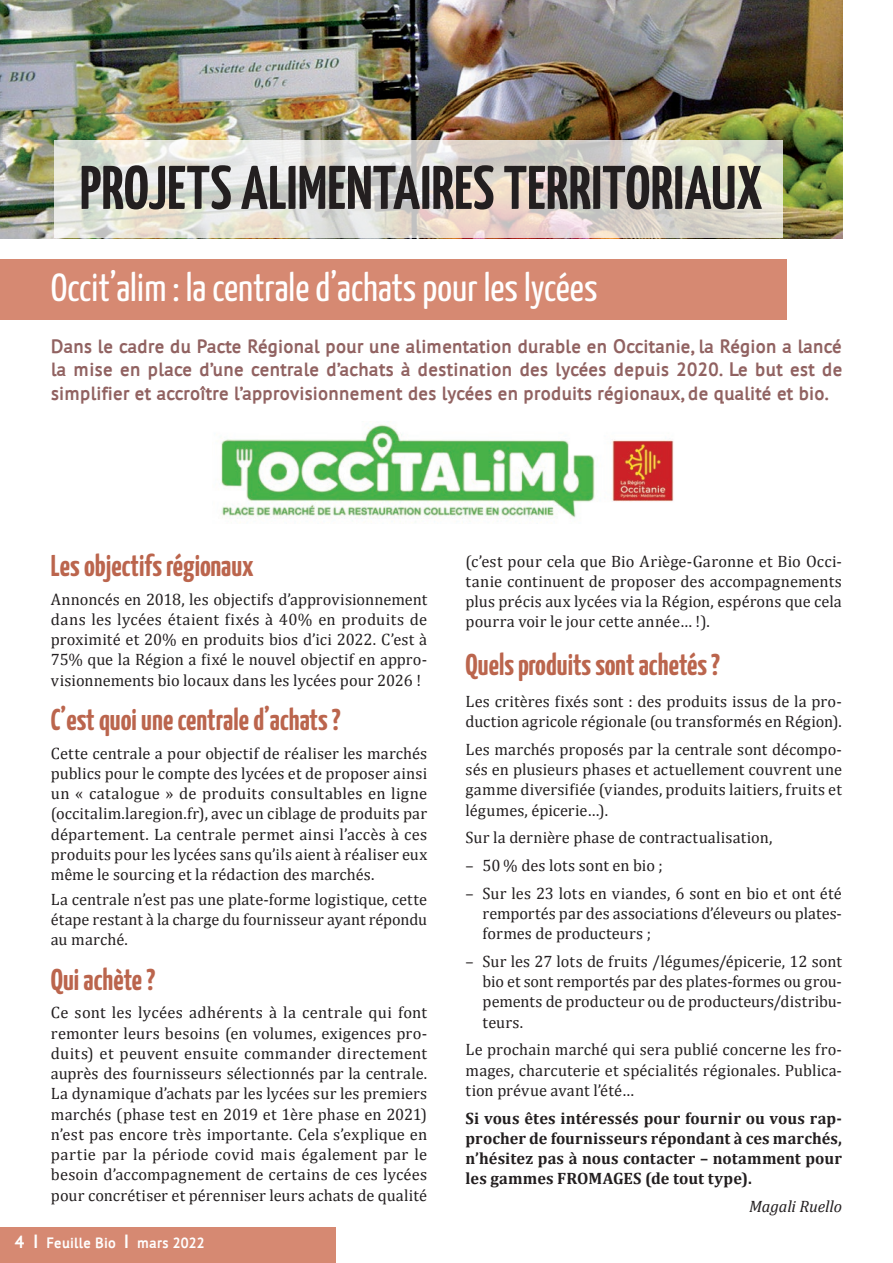
<style>
.page{position:relative;width:893px;height:1263px;background:#fff}
.page>*{position:absolute;margin:0;border:0;box-sizing:border-box;transform-origin:0 0}
.t1{font:61.5px "Yanone Kaffeesatz Bold";letter-spacing:.005em;color:#231f20}
.t2{font:39px "Yanone Kaffeesatz";color:#fff}
.t3{font:30px "Yanone Kaffeesatz Bold";color:#bb654d}
.t4{font:700 19.5px/23.4px "Sheep Sans";color:#916261;text-align:justify}
.t5{font:700 18px "Sheep Sans";color:#fff}
.t6{font:16.5px/20.2px "Cambria";letter-spacing:.005em;color:#231f20;text-align:justify}
.t7{font:700 16.5px/20.2px "Cambria";letter-spacing:.005em;color:#231f20;text-align:justify}
.t8{font:italic 16.5px "Cambria";letter-spacing:-.005em;color:#231f20}
.t9{font:700 15px "Sheep Sans";letter-spacing:.005em;color:#fff}
</style>
<div class="page">
<img style="left:0;top:0;width:842px;height:238px">
<svg style="left:54px;top:140px;width:728px;height:98px"></svg>
<div style="left:0;top:1227px;width:336px;height:36px;background:#d68972"></div>
<div style="left:0;top:259px;width:787px;height:61px;background:#d68972"></div>
<img style="left:221px;top:424px;width:453px;height:98px">
<h1 class="t1" style="left:80px;top:150px;width:684px">PROJETS ALIMENTAIRES TERRITORIAUX</h1>
<h2 class="t2" style="left:51px;top:263px;width:548px">Occit’alim : la centrale d’achats pour les lycées</h2>
<p class="t4" style="left:51px;top:334px;width:793px">Dans le cadre du Pacte Régional pour une alimentation durable en Occitanie, la Région a lancé la mise en place d’une centrale d’achats à destination des lycées depuis 2020. Le but est de simplifier et accroître l’approvisionnement des lycées en produits régionaux, de qualité et bio.</p>
<h3 class="t3" style="left:51px;top:547px;width:204px">Les objectifs régionaux</h3>
<p class="t6" style="left:51px;top:589px;width:378px">Annoncés en 2018, les objectifs d’approvisionnement dans les lycées étaient fixés à 40% en produits de proximité et 20% en produits bios d’ici 2022. C’est à 75% que la Région a fixé le nouvel objectif en appro&shy;visionnements bio locaux dans les lycées pour 2026 !</p>
<h3 class="t3" style="left:51px;top:701px;width:291px">C’est quoi une centrale d’achats ?</h3>
<p class="t6" style="left:51px;top:743px;width:378px">Cette centrale a pour objectif de réaliser les marchés publics pour le compte des lycées et de proposer ainsi un « catalogue » de produits consultables en ligne (occitalim.laregion.fr), avec un ciblage de produits par département. La centrale permet ainsi l’accès à ces produits pour les lycées sans qu’ils aient à réaliser eux même le sourcing et la rédaction des marchés.</p>
<p class="t6" style="left:51px;top:889px;width:378px">La centrale n’est pas une plate-forme logistique, cette étape restant à la charge du fournisseur ayant répondu au marché.</p>
<h3 class="t3" style="left:51px;top:960px;width:106px">Qui achète ?</h3>
<p class="t6" style="left:51px;top:1002px;width:378px">Ce sont les lycées adhérents à la centrale qui font remonter leurs besoins (en volumes, exigences pro&shy;duits) et peuvent ensuite commander directement auprès des fournisseurs sélectionnés par la centrale.<br>La dynamique d’achats par les lycées sur les premiers marchés (phase test en 2019 et 1ère phase en 2021) n’est pas encore très importante. Cela s’explique en partie par la période covid mais également par le besoin d’accompagnement de certains de ces lycées pour concrétiser et pérenniser leurs achats de qualité</p>
<p class="t5" style="left:15px;top:1231px;width:11px">4</p>
<p class="t9" style="left:46px;top:1234px;width:71px">Feuille Bio</p>
<p class="t9" style="left:137px;top:1234px;width:69px">mars 2022</p>
<p class="t6" style="left:466px;top:551px;width:378px">(c’est pour cela que Bio Ariège-Garonne et Bio Occi&shy;tanie continuent de proposer des accompagnements plus précis aux lycées via la Région, espérons que cela pourra voir le jour cette année… !).</p>
<h3 class="t3" style="left:466px;top:646px;width:256px">Quels produits sont achetés ?</h3>
<p class="t6" style="left:466px;top:691px;width:378px">Les critères fixés sont : des produits issus de la pro&shy;duction agricole régionale (ou transformés en Région).</p>
<p class="t6" style="left:466px;top:739px;width:378px">Les marchés proposés par la centrale sont décompo&shy;sés en plusieurs phases et actuellement couvrent une gamme diversifiée (viandes, produits laitiers, fruits et légumes, épicerie…).</p>
<p class="t6" style="left:466px;top:827px;width:308px">Sur la dernière phase de contractualisation,</p>
<p class="t6" style="left:466px;top:855px;width:199px">– 50 % des lots sont en bio ;</p>
<p class="t6" style="left:483px;top:883px;width:361px;text-indent:-17px">– Sur les 23 lots en viandes, 6 sont en bio et ont été remportés par des associations d’éleveurs ou plates&shy;formes de producteurs ;</p>
<p class="t6" style="left:483px;top:951px;width:361px;text-indent:-17px">– Sur les 27 lots de fruits /légumes/épicerie, 12 sont bio et sont remportés par des plates-formes ou grou&shy;pements de producteur ou de producteurs/distribu&shy;teurs.</p>
<p class="t6" style="left:466px;top:1039px;width:378px">Le prochain marché qui sera publié concerne les fro&shy;mages, charcuterie et spécialités régionales. Publica&shy;tion prévue avant l’été…</p>
<p class="t7" style="left:466px;top:1107px;width:378px">Si vous êtes intéressés pour fournir ou vous rap&shy;procher de fournisseurs répondant à ces marchés, n’hésitez pas à nous contacter – notamment pour les gammes FROMAGES (de tout type).</p>
<p class="t8" style="left:749px;top:1195px;width:94px">Magali Ruello</p>
</div>
